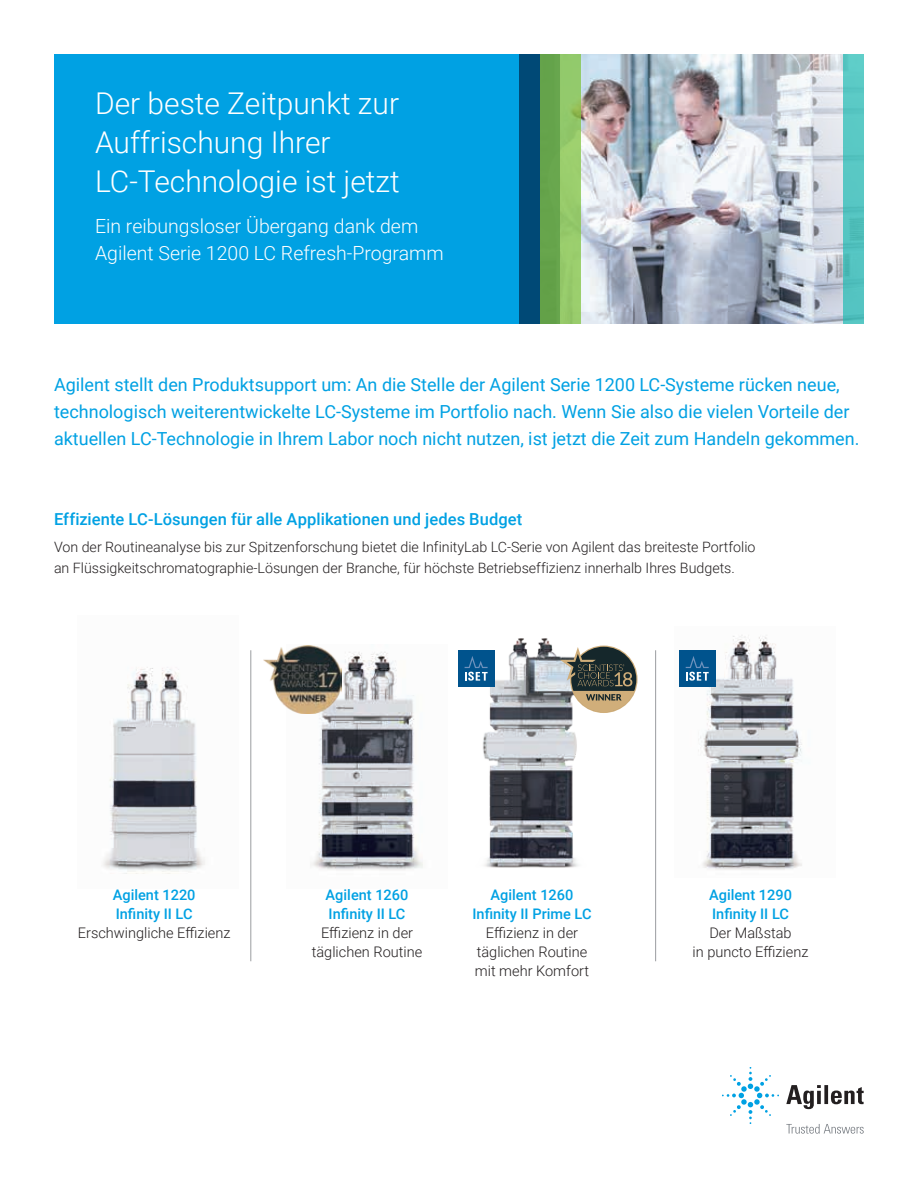
<style>
.page{position:relative;width:918px;height:1188px;background:#fff}
.page>*{position:absolute;margin:0;border:0;box-sizing:border-box;transform-origin:0 0}
.t1{font:300 30px/39px "Roboto";color:#fff}
.t2{font:300 19.5px/27px "Roboto";color:#fff}
.t3{font:18px/27px "Roboto";color:#00a1e3}
.t4{font:500 16.5px "Roboto";letter-spacing:.005em;color:#00a1e3}
.t5{font:300 14.55px/18.9px "Roboto";color:#231f20;text-align:center}
.t6{font:500 14.55px/18.9px "Roboto";color:#00a1e3}
.t7{font:300 14.25px/21px "Roboto";color:#231f20}
</style>
<div class="page">
<div style="left:54px;top:54px;width:486px;height:270px;background:#00a1e3"></div>
<img style="left:580px;top:54px;width:264px;height:270px">
<div style="left:520px;top:54px;width:40px;height:270px;background:#004976"></div>
<svg style="left:540px;top:54px;width:40px;height:270px;background:#7db75a"></svg>
<div style="left:844px;top:54px;width:20px;height:270px;background:linear-gradient(to right,#54c4c1,#57c6c3)"></div>
<img style="left:458px;top:638px;width:154px;height:230px">
<div style="left:458px;top:650px;width:36px;height:36px;background:#00538d"></div>
<svg style="left:465px;top:656px;width:23px;height:25px"></svg>
<img style="left:103px;top:667px;width:102px;height:207px">
<img style="left:297px;top:652px;width:126px;height:218px">
<img style="left:679px;top:635px;width:123px;height:235px">
<hr style="left:250px;top:650px;width:1px;height:311px;background:#9b9da0">
<hr style="left:655px;top:650px;width:1px;height:311px;background:#9b9da0">
<img style="left:263px;top:645px;width:79px;height:68px">
<svg style="left:560px;top:647px;width:75px;height:65px;background:#7a796d"></svg>
<div style="left:679px;top:650px;width:36px;height:36px;background:#00538d"></div>
<svg style="left:686px;top:656px;width:23px;height:25px"></svg>
<svg style="left:786px;top:1085px;width:78px;height:24px"></svg>
<svg style="left:722px;top:1067px;width:57px;height:57px"></svg>
<svg style="left:786px;top:1124px;width:78px;height:10px"></svg>
<h1 class="t1" style="left:95px;top:83px;width:306px">Der beste Zeitpunkt zur<br>Auffrischung Ihrer<br>LC-Technologie ist jetzt</h1>
<p class="t2" style="left:95px;top:212px;width:350px">Ein reibungsloser Übergang dank dem<br>Agilent Serie 1200 LC Refresh-Programm</p>
<p class="t3" style="left:54px;top:370px;width:807px">Agilent stellt den Produktsupport um: An die Stelle der Agilent Serie 1200 LC-Systeme rücken neue, technologisch weiterentwickelte LC-Systeme im Portfolio nach. Wenn Sie also die vielen Vorteile der aktuellen LC-Technologie in Ihrem Labor noch nicht nutzen, ist jetzt die Zeit zum Handeln gekommen.</p>
<p class="t4" style="left:54px;top:507px;width:470px">Effiziente LC-Lösungen für alle Applikationen und jedes Budget</p>
<p class="t7" style="left:54px;top:536px;width:703px">Von der Routineanalyse bis zur Spitzenforschung bietet die InfinityLab LC-Serie von Agilent das breiteste Portfolio an Flüssigkeitschromatographie-Lösungen der Branche, für höchste Betriebseffizienz innerhalb Ihres Budgets.</p>
<p class="t6" style="left:113px;top:885px;width:84px">Agilent 1220<br>Infinity II LC</p>
<p class="t5" style="left:78px;top:923px;width:154px">Erschwingliche Effizienz</p>
<p class="t6" style="left:326px;top:885px;width:84px">Agilent 1260<br>Infinity II LC</p>
<p class="t5" style="left:312px;top:923px;width:112px">Effizienz in der täglichen Routine</p>
<p class="t6" style="left:473px;top:885px;width:121px;text-align:center">Agilent 1260<br>Infinity II Prime LC</p>
<p class="t5" style="left:475px;top:923px;width:116px">Effizienz in der täglichen Routine mit mehr Komfort</p>
<p class="t6" style="left:709px;top:885px;width:84px">Agilent 1290<br>Infinity II LC</p>
<p class="t5" style="left:693px;top:923px;width:117px">Der Maßstab<br>in puncto Effizienz</p>
</div>
